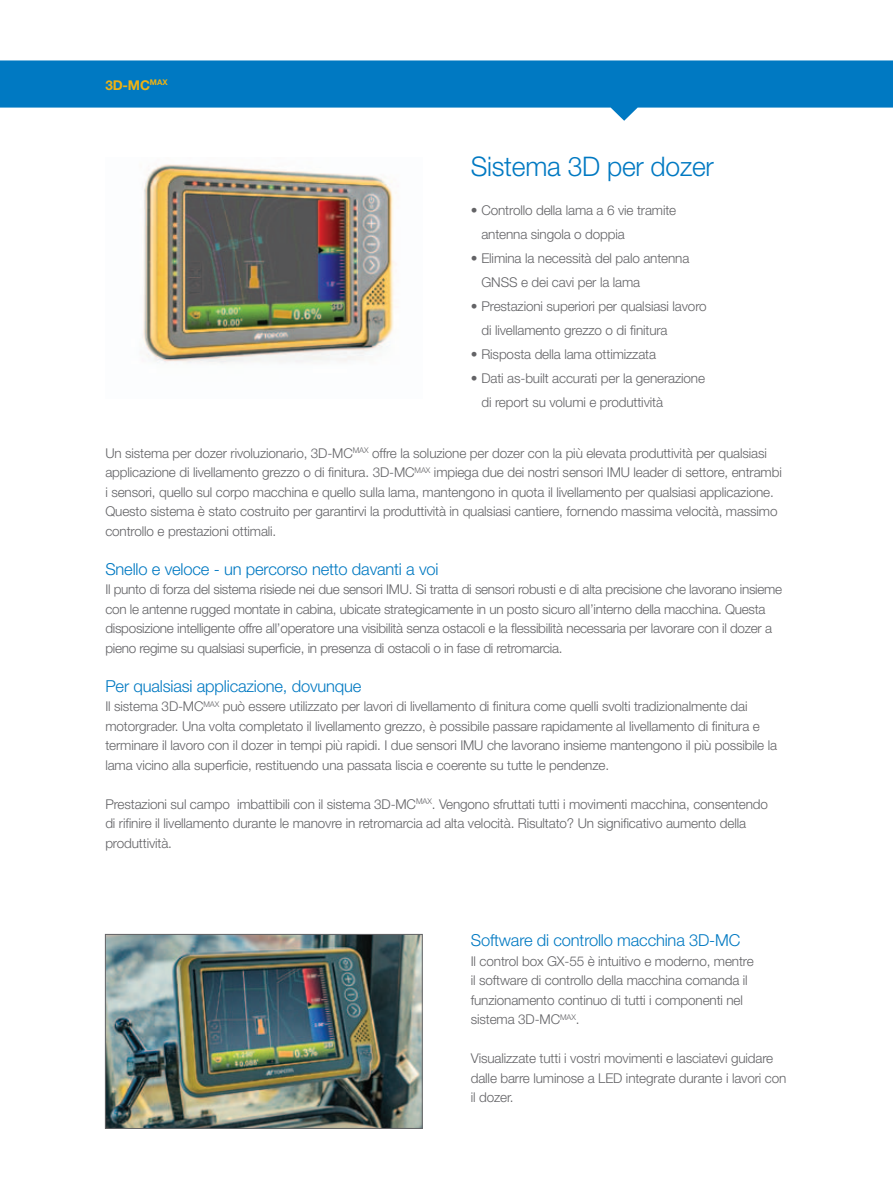
<style>
.page{position:relative;width:893px;height:1188px;background:#fff}
.page>*{position:absolute;margin:0;border:0;box-sizing:border-box;transform-origin:0 0}
.t1{font:300 27px "Helvetica Neue LT Std";letter-spacing:-.01em;color:#0079c2}
.t2{font:300 16.5px "Helvetica Neue LT Std";letter-spacing:-.01em;color:#0079c2}
.t3{font:300 13.5px/19.5px "Helvetica Neue LT Std";letter-spacing:-.01em;color:#636366}
.t4{font:700 13.5px "Helvetica Neue LT Std";color:#efb211}
</style>
<div class="page">
<svg style="left:0;top:60px;width:892px;height:61px;fill:#0079c2"></svg>
<img style="left:107px;top:936px;width:313px;height:191px">
<div style="left:105px;top:934px;width:317px;height:195px;border:1px solid #636366"></div>
<hr style="left:892px;top:0;width:1px;height:545px;background:#939598">
<img style="left:143px;top:164px;width:251px;height:199px">
<p class="t4" style="left:105px;top:77px;width:64px">3D-MC<sup>MAX</sup></p>
<h1 class="t1" style="left:471px;top:150px;width:244px">Sistema 3D per dozer</h1>
<p class="t3" style="left:481px;top:198px;width:196px;line-height:24px;text-indent:-11px">• Controllo della lama a 6 vie tramite antenna singola o doppia</p>
<p class="t3" style="left:481px;top:246px;width:209px;line-height:24px;text-indent:-11px">• Elimina la necessità del palo antenna<br>GNSS e dei cavi per la lama</p>
<p class="t3" style="left:481px;top:294px;width:227px;line-height:24px;text-indent:-11px">• Prestazioni superiori per qualsiasi lavoro di livellamento grezzo o di finitura</p>
<p class="t3" style="left:471px;top:344px;width:187px">• Risposta della lama ottimizzata</p>
<p class="t3" style="left:481px;top:366px;width:225px;line-height:24px;text-indent:-11px">• Dati as-built accurati per la generazione di report su volumi e produttività</p>
<p class="t3" style="left:105px;top:443px;width:678px">Un sistema per dozer rivoluzionario, 3D-MC<sup>MAX</sup> offre la soluzione per dozer con la più elevata produttività per qualsiasi applicazione di livellamento grezzo o di finitura. 3D-MC<sup>MAX</sup> impiega due dei nostri sensori IMU leader di settore, entrambi i sensori, quello sul corpo macchina e quello sulla lama, mantengono in quota il livellamento per qualsiasi applicazione.<br>Questo sistema è stato costruito per garantirvi la produttività in qualsiasi cantiere, fornendo massima velocità, massimo controllo e prestazioni ottimali.</p>
<p class="t2" style="left:105px;top:559px;width:335px">Snello e veloce - un percorso netto davanti a voi</p>
<p class="t3" style="left:105px;top:580px;width:678px">Il punto di forza del sistema risiede nei due sensori IMU. Si tratta di sensori robusti e di alta precisione che lavorano insieme con le antenne rugged montate in cabina, ubicate strategicamente in un posto sicuro all’interno della macchina. Questa disposizione intelligente offre all’operatore una visibilità senza ostacoli e la flessibilità necessaria per lavorare con il dozer a pieno regime su qualsiasi superficie, in presenza di ostacoli o in fase di retromarcia.</p>
<p class="t2" style="left:105px;top:676px;width:258px">Per qualsiasi applicazione, dovunque</p>
<p class="t3" style="left:105px;top:697px;width:673px">Il sistema 3D-MC<sup>MAX</sup> può essere utilizzato per lavori di livellamento di finitura come quelli svolti tradizionalmente dai motorgrader. Una volta completato il livellamento grezzo, è possibile passare rapidamente al livellamento di finitura e terminare il lavoro con il dozer in tempi più rapidi. I due sensori IMU che lavorano insieme mantengono il più possibile la lama vicino alla superficie, restituendo una passata liscia e coerente su tutte le pendenze.</p>
<p class="t3" style="left:105px;top:794px;width:664px">Prestazioni sul campo imbattibili con il sistema 3D-MC<sup>MAX</sup>. Vengono sfruttati tutti i movimenti macchina, consentendo di rifinire il livellamento durante le manovre in retromarcia ad alta velocità. Risultato? Un significativo aumento della produttività.</p>
<p class="t2" style="left:471px;top:930px;width:271px">Software di controllo macchina 3D-MC</p>
<p class="t3" style="left:471px;top:951px;width:284px">Il control box GX-55 è intuitivo e moderno, mentre il software di controllo della macchina comanda il funzionamento continuo di tutti i componenti nel sistema 3D-MC<sup>MAX</sup>.</p>
<p class="t3" style="left:471px;top:1048px;width:317px">Visualizzate tutti i vostri movimenti e lasciatevi guidare dalle barre luminose a LED integrate durante i lavori con il dozer.</p>
</div>
